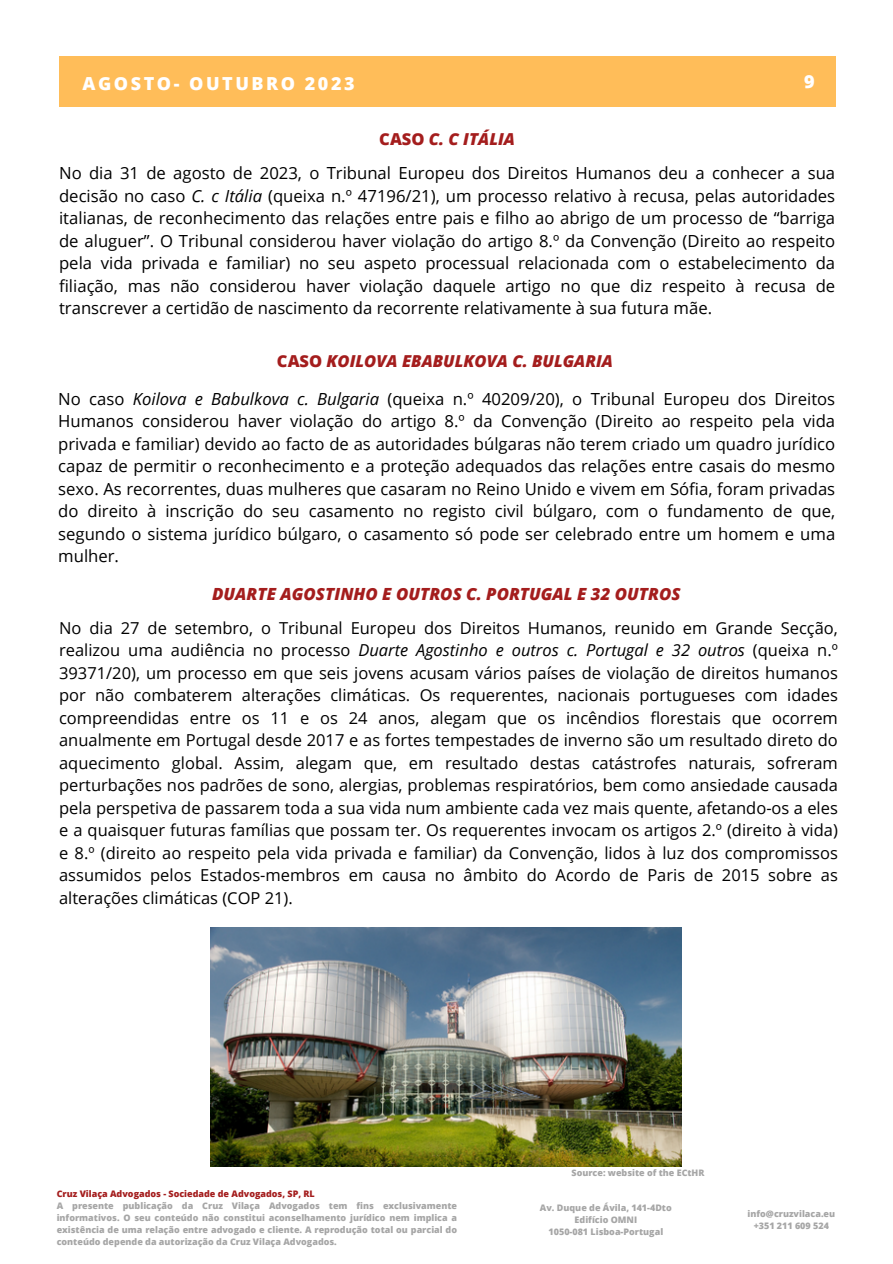
<style>
.page{position:relative;width:893px;height:1264px;background:#fff}
.page>*{position:absolute;margin:0;border:0;box-sizing:border-box;transform-origin:0 0}
.t1{font:800 18px "Open Sans";letter-spacing:.14em;color:#fff}
.t2{font:italic 800 16.8px "Open Sans";color:#a41d1d}
.t3{font:16.65px/22.5px "Open Sans";color:#000;text-align:justify}
.t4{font:16.5px/22.5px "Open Sans";color:#000;text-align:justify}
.t5{font:italic 800 16.5px "Open Sans";color:#a41d1d}
.t6{font:800 9px/12px "Open Sans";color:#a6a6a6;text-align:justify}
.t7{font:800 9px "Open Sans";color:#a41d1d}
.s1{font-style:normal}
.s2{font-style:italic}
</style>
<div class="page">
<div style="left:59px;top:56px;width:776px;height:51px;background:#ffbd59"></div>
<img style="left:211px;top:927px;width:471px;height:239px">
<p class="t1" style="left:83px;top:70px;width:273px">AGOSTO- OUTUBRO 2023</p>
<p class="t1" style="left:804px;top:69px;width:12px">9</p>
<p class="t5" style="left:379px;top:127px;width:137px"><span class="s1">CASO</span> C. C ITÁLIA</p>
<p class="t3" style="left:59px;top:161px;width:777px">No dia 31 de agosto de 2023, o Tribunal Europeu dos Direitos Humanos deu a conhecer a sua decisão no caso <span class="s2">C. c Itália</span> (queixa n.º 47196/21), um processo relativo à recusa, pelas autoridades italianas, de reconhecimento das relações entre pais e filho ao abrigo de um processo de “barriga de aluguer”. O Tribunal considerou haver violação do artigo 8.º da Convenção (Direito ao respeito pela vida privada e familiar) no seu aspeto processual relacionada com o estabelecimento da filiação, mas não considerou haver violação daquele artigo no que diz respeito à recusa de transcrever a certidão de nascimento da recorrente relativamente à sua futura mãe.</p>
<p class="t5" style="left:277px;top:349px;width:337px"><span class="s1">CASO</span> KOILOVA EBABULKOVA C. BULGARIA</p>
<p class="t3" style="left:58px;top:387px;width:778px">No caso <span class="s2">Koilova e Babulkova c. Bulgaria</span> (queixa n.º 40209/20), o Tribunal Europeu dos Direitos Humanos considerou haver violação do artigo 8.º da Convenção (Direito ao respeito pela vida privada e familiar) devido ao facto de as autoridades búlgaras não terem criado um quadro jurídico capaz de permitir o reconhecimento e a proteção adequados das relações entre casais do mesmo sexo. As recorrentes, duas mulheres que casaram no Reino Unido e vivem em Sófia, foram privadas do direito à inscrição do seu casamento no registo civil búlgaro, com o fundamento de que, segundo o sistema jurídico búlgaro, o casamento só pode ser celebrado entre um homem e uma mulher.</p>
<p class="t2" style="left:212px;top:582px;width:470px">DUARTE AGOSTINHO E OUTROS C. PORTUGAL E 32 OUTROS</p>
<p class="t4" style="left:59px;top:616px;width:780px">No dia 27 de setembro, o Tribunal Europeu dos Direitos Humanos, reunido em Grande Secção, realizou uma audiência no processo <span class="s2">Duarte Agostinho e outros c. Portugal e 32 outros</span> (queixa n.º 39371/20), um processo em que seis jovens acusam vários países de violação de direitos humanos por não combaterem alterações climáticas. Os requerentes, nacionais portugueses com idades compreendidas entre os 11 e os 24 anos, alegam que os incêndios florestais que ocorrem anualmente em Portugal desde 2017 e as fortes tempestades de inverno são um resultado direto do aquecimento global. Assim, alegam que, em resultado destas catástrofes naturais, sofreram perturbações nos padrões de sono, alergias, problemas respiratórios, bem como ansiedade causada pela perspetiva de passarem toda a sua vida num ambiente cada vez mais quente, afetando-os a eles e a quaisquer futuras famílias que possam ter. Os requerentes invocam os artigos 2.º (direito à vida) e 8.º (direito ao respeito pela vida privada e familiar) da Convenção, lidos à luz dos compromissos assumidos pelos Estados-membros em causa no âmbito do Acordo de Paris de 2015 sobre as alterações climáticas (COP 21).</p>
<p class="t7" style="left:57px;top:1187px;width:259px">Cruz Vilaça Advogados - Sociedade de Advogados, SP, RL</p>
<p class="t6" style="left:57px;top:1199px;width:402px">A presente publicação da Cruz Vilaça Advogados tem fins exclusivamente informativos. O seu conteúdo não constitui aconselhamento jurídico nem implica a existência de uma relação entre advogado e cliente. A reprodução total ou parcial do conteúdo depende da autorização da Cruz Vilaça Advogados.</p>
<p class="t6" style="left:571px;top:1166px;width:134px">Source: website of the ECtHR</p>
<p class="t6" style="left:540px;top:1201px;width:133px">Av. Duque de Ávila, 141-4Dto</p>
<p class="t6" style="left:574px;top:1213px;width:64px">Edifício OMNI</p>
<p class="t6" style="left:548px;top:1225px;width:116px">1050-081 Lisboa-Portugal</p>
<p class="t6" style="left:747px;top:1207px;width:89px">info@cruzvilaca.eu</p>
<p class="t6" style="left:753px;top:1219px;width:77px">+351 211 609 524</p>
</div>
